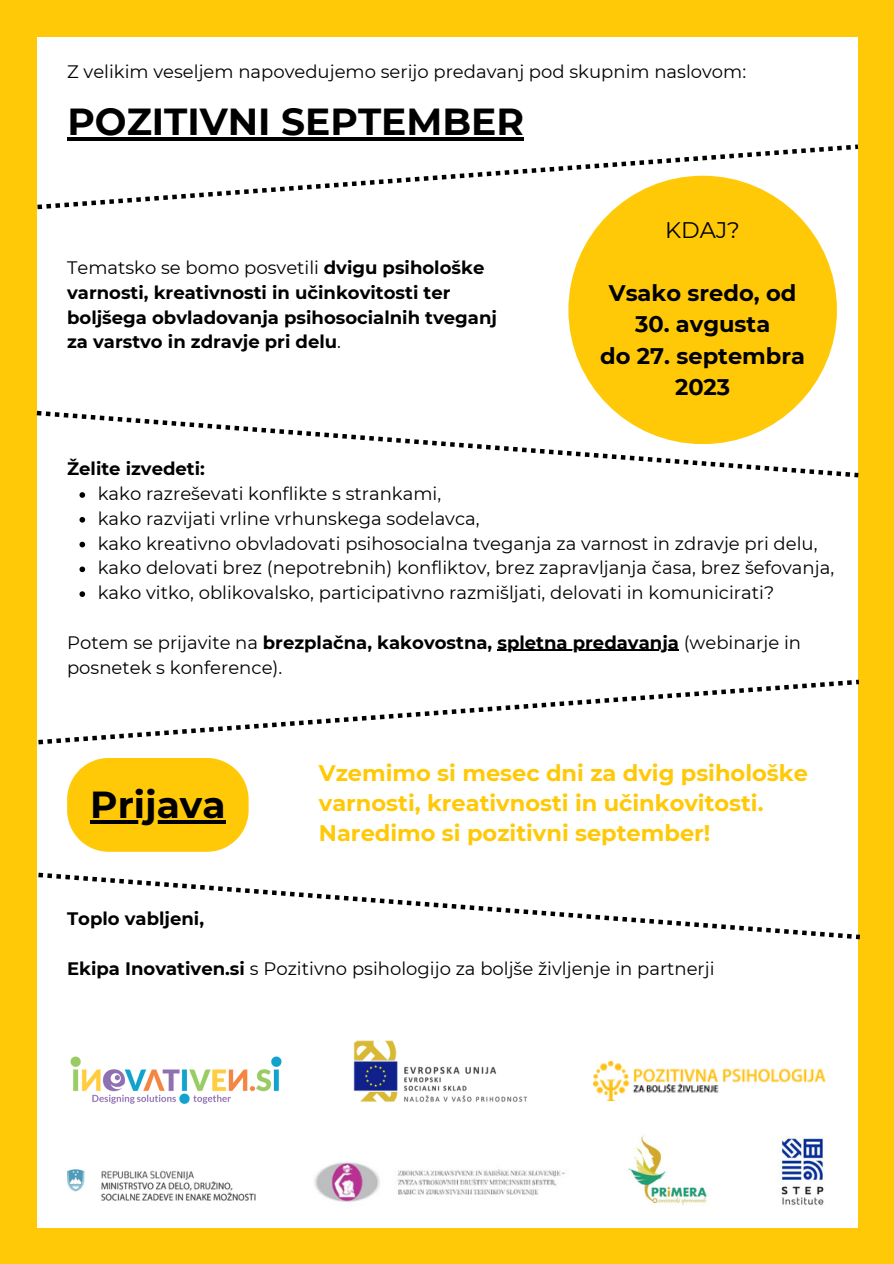
<style>
.page{position:relative;width:894px;height:1264px;background:#fff}
.page>*{position:absolute;margin:0;border:0;box-sizing:border-box;transform-origin:0 0}
.t1{font:700 37.65px "Montserrat";color:#000}
.t2{font:700 37.5px "Montserrat";color:#000}
.t3{font:700 22.5px/30.5px "Montserrat";color:#ffc908}
.t4{font:700 22.5px "Montserrat";color:#000}
.t5{font:22.5px "Montserrat";color:#000}
.t6{font:18px/24.8px "Montserrat";color:#000}
.t7{font:700 18px/24.8px "Montserrat";color:#000}
.s1{font-weight:400}
.s2{font-weight:700}
</style>
<div class="page">
<div style="left:0;top:0;width:893px;height:1263px;background:#ffc908"></div>
<div style="left:37px;top:37px;width:820px;height:1190px;background:#fff"></div>
<svg style="left:67px;top:758px;width:181px;height:93px;background:#fdcc1c"></svg>
<hr style="left:90px;top:820px;width:135px;height:3px;background:#000">
<img style="left:70px;top:1056px;width:212px;height:49px">
<img style="left:353px;top:1040px;width:175px;height:62px">
<svg style="left:79px;top:492px;width:6px;height:6px"></svg>
<svg style="left:79px;top:517px;width:6px;height:5px"></svg>
<svg style="left:79px;top:541px;width:6px;height:6px"></svg>
<svg style="left:79px;top:566px;width:6px;height:6px"></svg>
<svg style="left:79px;top:591px;width:6px;height:6px"></svg>
<hr style="left:497px;top:650px;width:181px;height:1px;background:#000">
<div style="left:568px;top:176px;width:268px;height:268px;background:#ffc908;border-radius:50%"></div>
<svg style="left:37px;top:411px;width:821px;height:66px"></svg>
<svg style="left:38px;top:679px;width:820px;height:65px"></svg>
<svg style="left:37px;top:144px;width:820px;height:65px"></svg>
<svg style="left:38px;top:872px;width:821px;height:67px"></svg>
<img style="left:593px;top:1061px;width:232px;height:39px">
<img style="left:67px;top:1169px;width:188px;height:32px">
<img style="left:314px;top:1161px;width:251px;height:42px">
<img style="left:628px;top:1135px;width:79px;height:70px">
<img style="left:778px;top:1137px;width:46px;height:68px">
<hr style="left:67px;top:137px;width:457px;height:3px;background:#000">
<p class="t6" style="left:67px;top:60px;width:680px">Z velikim veseljem napovedujemo serijo predavanj pod skupnim naslovom:</p>
<p class="t1" style="left:67px;top:98px;width:458px">POZITIVNI SEPTEMBER</p>
<p class="t7" style="left:67px;top:255px;width:431px"><span class="s1">Tematsko se bomo posvetili</span> dvigu psihološke varnosti, kreativnosti in učinkovitosti ter boljšega obvladovanja psihosocialnih tveganj za varstvo in zdravje pri delu<span class="s1">.</span></p>
<p class="t7" style="left:67px;top:456px;width:139px">Želite izvedeti:</p>
<p class="t5" style="left:665px;top:216px;width:76px">KDAJ?</p>
<p class="t4" style="left:608px;top:279px;width:189px">Vsako sredo, od</p>
<p class="t4" style="left:635px;top:310px;width:137px">30. avgusta</p>
<p class="t4" style="left:600px;top:342px;width:206px">do 27. septembra</p>
<p class="t4" style="left:674px;top:373px;width:57px">2023</p>
<p class="t6" style="left:98px;top:481px;width:345px">kako razreševati konflikte s strankami,</p>
<p class="t6" style="left:98px;top:506px;width:383px">kako razvijati vrline vrhunskega sodelavca,</p>
<p class="t6" style="left:98px;top:531px;width:721px">kako kreativno obvladovati psihosocialna tveganja za varnost in zdravje pri delu,</p>
<p class="t6" style="left:98px;top:555px;width:737px">kako delovati brez (nepotrebnih) konfliktov, brez zapravljanja časa, brez šefovanja,</p>
<p class="t6" style="left:98px;top:580px;width:677px">kako vitko, oblikovalsko, participativno razmišljati, delovati in komunicirati?</p>
<p class="t6" style="left:67px;top:630px;width:735px">Potem se prijavite na <span class="s2">brezplačna, kakovostna, spletna predavanja</span> (webinarje in posnetek s konference).</p>
<p class="t2" style="left:90px;top:781px;width:137px">Prijava</p>
<p class="t3" style="left:319px;top:757px;width:490px">Vzemimo si mesec dni za dvig psihološke varnosti, kreativnosti in učinkovitosti.</p>
<p class="t3" style="left:319px;top:818px;width:393px">Naredimo si pozitivni september!</p>
<p class="t7" style="left:67px;top:906px;width:138px">Toplo vabljeni,</p>
<p class="t6" style="left:67px;top:956px;width:649px"><span class="s2">Ekipa Inovativen.si</span> s Pozitivno psihologijo za boljše življenje in partnerji</p>
</div>
